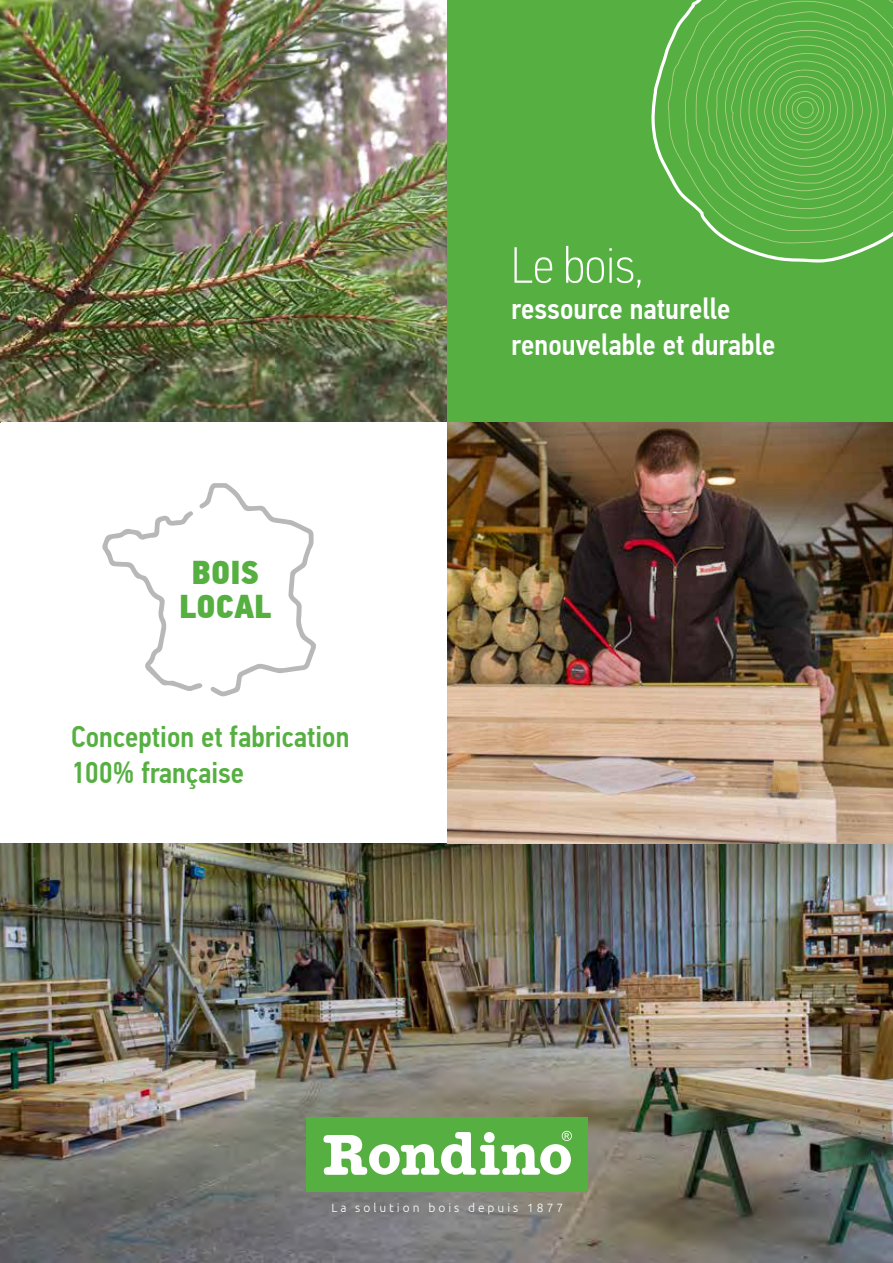
<style>
.page{position:relative;width:893px;height:1263px;background:#fff}
.page>*{position:absolute;margin:0;border:0;box-sizing:border-box;transform-origin:0 0}
.t1{font:100 51px "PF Din Text Cond Pro";color:#fff}
.t2{font:33px/34.5px "PF Din Text Cond Pro X Black";color:#55b041;text-align:center}
.t3{font:500 30px/36px "PF Din Text Cond Pro";color:#fff}
.t4{font:500 30px/36px "PF Din Text Cond Pro";color:#55b041}
.t5{font:300 12px "Ubuntu";letter-spacing:.25em;color:#fff}
</style>
<div class="page">
<img style="left:0;top:0;width:447px;height:422px">
<img style="left:0;top:843px;width:893px;height:420px">
<div style="left:447px;top:0;width:446px;height:422px;background:#55b041"></div>
<img style="left:447px;top:422px;width:446px;height:421px">
<div style="left:306px;top:1117px;width:282px;height:75px;background:#55b041"></div>
<svg style="left:323px;top:1131px;width:249px;height:44px"></svg>
<svg style="left:102px;top:483px;width:214px;height:213px"></svg>
<svg style="left:651px;top:0;width:242px;height:262px"></svg>
<p class="t2" style="left:180px;top:556px;width:94px">BOIS<br>LOCAL</p>
<p class="t4" style="left:71px;top:719px;width:280px">Conception et fabrication<br>100% française</p>
<h1 class="t1" style="left:511px;top:236px;width:133px">Le bois,</h1>
<p class="t3" style="left:511px;top:291px;width:266px">ressource naturelle renouvelable et durable</p>
<p class="t5" style="left:331px;top:1200px;width:233px">La solution bois depuis 1877</p>
</div>
